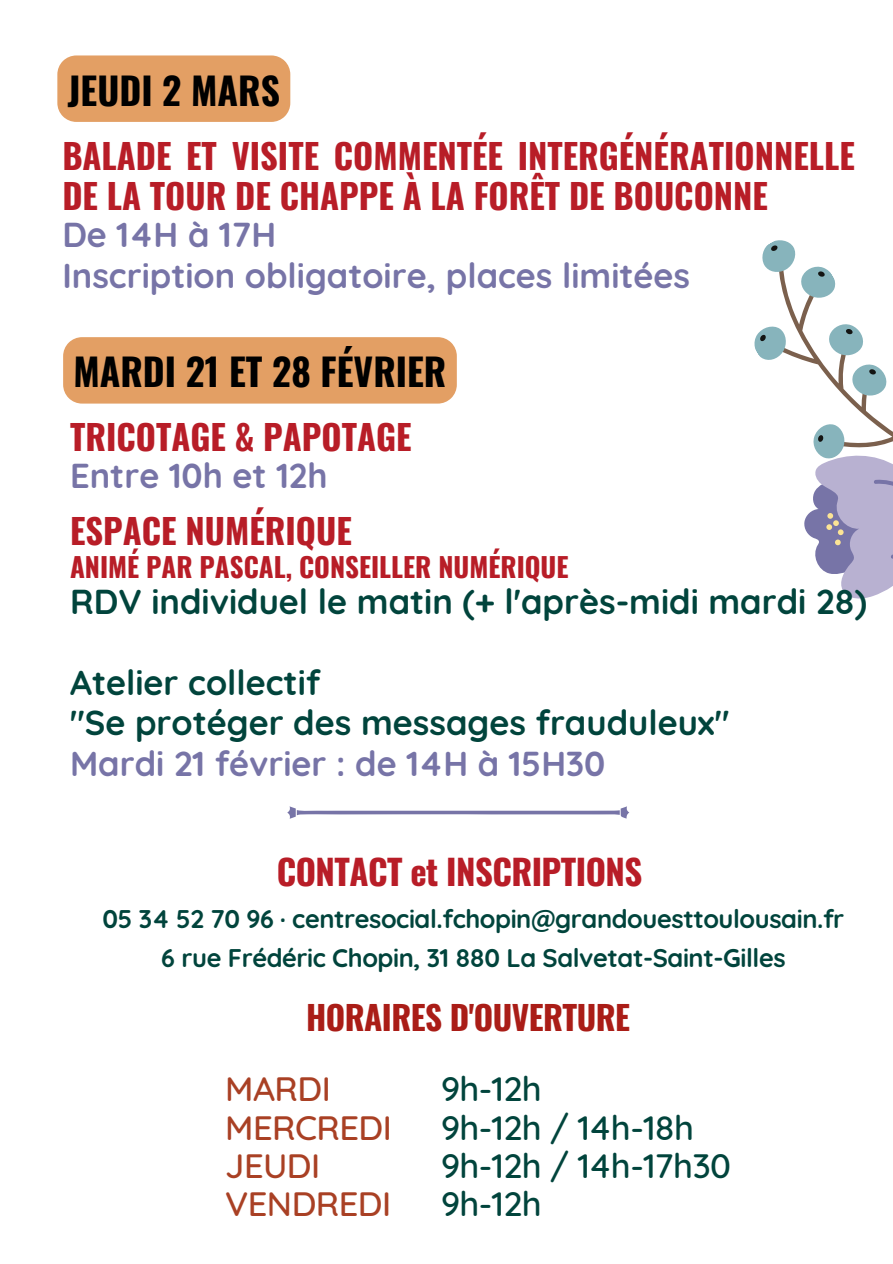
<style>
.page{position:relative;width:893px;height:1264px;background:#fff}
.page>*{position:absolute;margin:0;border:0;box-sizing:border-box;transform-origin:0 0}
.t1{font:700 37.5px "Oswald";color:#000}
.t2{font:700 34.8px "Oswald";letter-spacing:-.015em;color:#b81d27}
.t3{font:700 34.5px/40.5px "Oswald";color:#b81d27}
.t4{font:700 34.5px/40.5px "Quicksand";color:#01443c}
.t5{font:700 34.5px/40.5px "Quicksand";color:#7774a7}
.t6{font:500 34.5px/38.2px "Quicksand";letter-spacing:-.015em;color:#01443c}
.t7{font:500 34.5px/38.2px "Quicksand";letter-spacing:-.015em;color:#a94024}
.t8{font:700 33.3px "Oswald";letter-spacing:-.015em;color:#aa1d17}
.t9{font:700 27px "Oswald";color:#b81d27}
.t10{font:700 25.5px/39.3px "Quicksand";letter-spacing:-.015em;color:#01443c;text-align:center}
</style>
<div class="page">
<div style="left:57px;top:55px;width:233px;height:67px;background:#e39f64"></div>
<svg style="left:754px;top:240px;width:138px;height:358px"></svg>
<svg style="left:287px;top:806px;width:342px;height:12px"></svg>
<div style="left:63px;top:337px;width:394px;height:66px;background:#e39f64"></div>
<p class="t1" style="left:68px;top:61px;width:214px">JEUDI 2 MARS</p>
<p class="t3" style="left:62px;top:134px;width:793px">BALADE ET VISITE COMMENTÉE INTERGÉNÉRATIONNELLE<br>DE LA TOUR DE CHAPPE À LA FORÊT DE BOUCONNE</p>
<p class="t5" style="left:62px;top:214px;width:629px">De 14H à 17H<br>Inscription obligatoire, places limitées</p>
<p class="t1" style="left:73px;top:342px;width:374px">MARDI 21 ET 28 FÉVRIER</p>
<p class="t3" style="left:70px;top:415px;width:343px">TRICOTAGE &amp; PAPOTAGE</p>
<p class="t5" style="left:70px;top:454px;width:259px">Entre 10h et 12h</p>
<p class="t3" style="left:70px;top:509px;width:283px">ESPACE NUMÉRIQUE</p>
<p class="t9" style="left:70px;top:545px;width:500px">ANIMÉ PAR PASCAL, CONSEILLER NUMÉRIQUE</p>
<p class="t4" style="left:70px;top:580px;width:798px">RDV individuel le matin (+ l'après-midi mardi 28)</p>
<p class="t4" style="left:70px;top:661px;width:661px">Atelier collectif<br>"Se protéger des messages frauduleux"</p>
<p class="t5" style="left:70px;top:742px;width:537px">Mardi 21 février : de 14H à 15H30</p>
<p class="t2" style="left:277px;top:844px;width:367px">CONTACT et INSCRIPTIONS</p>
<p class="t10" style="left:102px;top:898px;width:743px">05 34 52 70 96 · centresocial.fchopin@grandouesttoulousain.fr<br>6 rue Frédéric Chopin, 31 880 La Salvetat-Saint-Gilles</p>
<p class="t8" style="left:306px;top:991px;width:325px">HORAIRES D'OUVERTURE</p>
<p class="t7" style="left:225px;top:1069px;width:168px">MARDI<br>MERCREDI<br>JEUDI<br>VENDREDI</p>
<p class="t6" style="left:441px;top:1069px;width:291px">9h-12h<br>9h-12h / 14h-18h<br>9h-12h / 14h-17h30<br>9h-12h</p>
</div>
